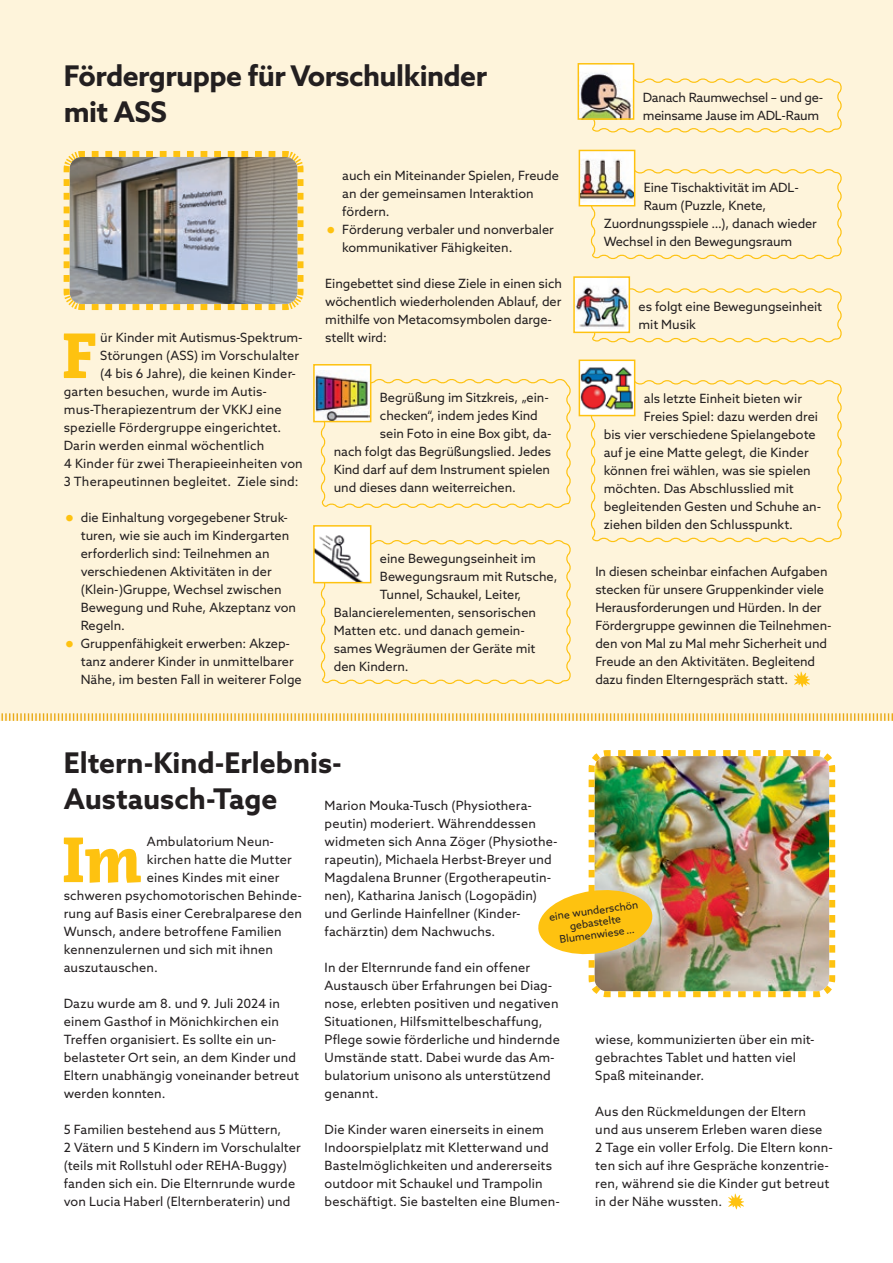
<style>
.page{position:relative;width:893px;height:1263px;background:#fff}
.page>*{position:absolute;margin:0;border:0;box-sizing:border-box;transform-origin:0 0}
.t1{font:700 66.45px "Adagio Slab Script";color:#fec210}
.t2{font:700 28.5px/36px "Azo Sans";color:#231f20}
.t3{font:700 28.5px/36px "Azo Sans";letter-spacing:-.02em;color:#231f20}
.t4{font:12.75px/18px "Azo Sans";color:#231f20}
.t5{font:12.75px/18px "Azo Sans";letter-spacing:-.02em;color:#231f20}
.t6{font:10.5px/12px "Azo Sans";color:#231f20;text-align:center}
.s1{font-size:30px;color:#fec210}
</style>
<div class="page">
<div style="left:0;top:0;width:893px;height:721px;background:#fef4db"></div>
<svg style="left:63px;top:151px;width:241px;height:160px;background:#99968c"></svg>
<svg style="left:728px;top:1193px;width:16px;height:16px"></svg>
<img style="left:588px;top:750px;width:248px;height:248px">
<svg style="left:1px;top:713px;width:892px;height:8px"></svg>
<img style="left:538px;top:780px;width:117px;height:191px">
<svg style="left:589px;top:167px;width:253px;height:93px"></svg>
<img style="left:582px;top:153px;width:50px;height:50px">
<div style="left:579px;top:150px;width:56px;height:56px;border:2px solid #fec210"></div>
<svg style="left:589px;top:378px;width:253px;height:165px"></svg>
<img style="left:582px;top:363px;width:50px;height:50px">
<div style="left:579px;top:360px;width:56px;height:56px;border:2px solid #fec210"></div>
<svg style="left:589px;top:287px;width:253px;height:56px"></svg>
<img style="left:576px;top:279px;width:51px;height:51px">
<div style="left:573px;top:276px;width:57px;height:57px;border:2px solid #fec210"></div>
<svg style="left:313px;top:364px;width:258px;height:144px"></svg>
<svg style="left:313px;top:525px;width:258px;height:159px"></svg>
<svg style="left:592px;top:77px;width:250px;height:56px"></svg>
<img style="left:581px;top:66px;width:50px;height:51px">
<div style="left:578px;top:63px;width:56px;height:57px;border:2px solid #fec210"></div>
<svg style="left:794px;top:671px;width:16px;height:16px"></svg>
<h2 class="t3" style="left:64px;top:58px;width:425px">Fördergruppe für Vorschulkinder mit ASS</h2>
<h1 class="t1" style="left:62px;top:312px;width:36px">F</h1>
<p class="t4" style="left:100px;top:328px;width:204px">ür Kinder mit Autismus-Spektrum-</p>
<p class="t4" style="left:100px;top:346px;width:200px">Störungen (ASS) im Vorschulalter</p>
<p class="t4" style="left:100px;top:364px;width:197px">(4 bis 6 Jahre), die keinen Kinder-</p>
<p class="t4" style="left:64px;top:382px;width:205px">garten besuchen, wurde im Autis-</p>
<p class="t4" style="left:64px;top:400px;width:219px">mus-Therapiezentrum der VKKJ eine</p>
<p class="t4" style="left:64px;top:418px;width:219px">spezielle Fördergruppe eingerichtet.</p>
<p class="t4" style="left:64px;top:436px;width:202px">Darin werden einmal wöchentlich</p>
<p class="t4" style="left:64px;top:454px;width:241px">4 Kinder für zwei Therapieeinheiten von</p>
<p class="t4" style="left:64px;top:472px;width:236px">3 Therapeutinnen begleitet. Ziele sind:</p>
<p class="t4" style="left:81px;top:508px;width:217px;text-indent:-17px"><span class="s1">•</span> die Einhaltung vorgegebener Struk&shy;turen, wie sie auch im Kindergarten erforderlich sind: Teilnehmen an verschiedenen Aktivitäten in der (Klein-)Gruppe, Wechsel zwischen<br>Bewegung und Ruhe, Akzeptanz von<br>Regeln.</p>
<p class="t4" style="left:81px;top:634px;width:222px;text-indent:-17px"><span class="s1">•</span> Gruppenfähigkeit erwerben: Akzep&shy;tanz anderer Kinder in unmittelbarer<br>Nähe, im besten Fall in weiterer Folge</p>
<p class="t4" style="left:342px;top:166px;width:218px">auch ein Miteinander Spielen, Freude an der gemeinsamen Interaktion fördern.</p>
<p class="t4" style="left:342px;top:220px;width:213px;text-indent:-17px"><span class="s1">•</span> Förderung verbaler und nonverbaler kommunikativer Fähigkeiten.</p>
<p class="t4" style="left:325px;top:274px;width:238px">Eingebettet sind diese Ziele in einen sich wöchentlich wiederholenden Ablauf, der mithilfe von Metacomsymbolen darge&shy;stellt wird:</p>
<p class="t4" style="left:380px;top:388px;width:170px">Begrüßung im Sitzkreis, „ein-</p>
<p class="t4" style="left:380px;top:406px;width:159px">checken“, indem jedes Kind</p>
<p class="t4" style="left:380px;top:424px;width:173px">sein Foto in eine Box gibt, da-</p>
<p class="t4" style="left:334px;top:442px;width:219px">nach folgt das Begrüßungslied. Jedes</p>
<p class="t4" style="left:334px;top:460px;width:218px">Kind darf auf dem Instrument spielen</p>
<p class="t4" style="left:334px;top:478px;width:184px">und dieses dann weiterreichen.</p>
<p class="t4" style="left:380px;top:549px;width:157px">eine Bewegungseinheit im</p>
<p class="t4" style="left:380px;top:567px;width:179px">Bewegungsraum mit Rutsche,</p>
<p class="t4" style="left:380px;top:585px;width:143px">Tunnel, Schaukel, Leiter,</p>
<p class="t4" style="left:334px;top:603px;width:204px">Balancierelementen, sensorischen</p>
<p class="t4" style="left:334px;top:621px;width:191px">Matten etc. und danach gemein-</p>
<p class="t4" style="left:334px;top:639px;width:203px">sames Wegräumen der Geräte mit</p>
<p class="t4" style="left:334px;top:657px;width:76px">den Kindern.</p>
<p class="t5" style="left:643px;top:88px;width:182px">Danach Raumwechsel – und ge&shy;meinsame Jause im ADL-Raum</p>
<p class="t4" style="left:644px;top:178px;width:156px">Eine Tischaktivität im ADL-</p>
<p class="t4" style="left:644px;top:196px;width:124px">Raum (Puzzle, Knete,</p>
<p class="t4" style="left:604px;top:214px;width:215px">Zuordnungsspiele …), danach wieder</p>
<p class="t4" style="left:604px;top:232px;width:190px">Wechsel in den Bewegungsraum</p>
<p class="t4" style="left:639px;top:298px;width:185px">es folgt eine Bewegungseinheit mit Musik</p>
<p class="t4" style="left:644px;top:389px;width:160px">als letzte Einheit bieten wir</p>
<p class="t4" style="left:644px;top:407px;width:176px">Freies Spiel: dazu werden drei</p>
<p class="t4" style="left:604px;top:425px;width:213px">bis vier verschiedene Spielangebote</p>
<p class="t4" style="left:604px;top:443px;width:206px">auf je eine Matte gelegt, die Kinder</p>
<p class="t4" style="left:604px;top:461px;width:208px">können frei wählen, was sie spielen</p>
<p class="t4" style="left:604px;top:479px;width:191px">möchten. Das Abschlusslied mit</p>
<p class="t4" style="left:604px;top:497px;width:219px">begleitenden Gesten und Schuhe an-</p>
<p class="t4" style="left:604px;top:515px;width:191px">ziehen bilden den Schlusspunkt.</p>
<p class="t4" style="left:595px;top:562px;width:238px">In diesen scheinbar einfachen Aufgaben stecken für unsere Gruppenkinder viele Herausforderungen und Hürden. In der Fördergruppe gewinnen die Teilnehmen&shy;den von Mal zu Mal mehr Sicherheit und Freude an den Aktivitäten. Begleitend dazu finden Elterngespräch statt.</p>
<h2 class="t2" style="left:64px;top:744px;width:280px">Eltern-Kind-Erlebnis-<br>Austausch-Tage</h2>
<p class="t4" style="left:147px;top:832px;width:129px">Ambulatorium Neun-</p>
<p class="t4" style="left:147px;top:850px;width:146px">kirchen hatte die Mutter</p>
<p class="t4" style="left:147px;top:868px;width:134px">eines Kindes mit einer</p>
<p class="t4" style="left:64px;top:886px;width:240px">schweren psychomotorischen Behinde-</p>
<p class="t4" style="left:64px;top:904px;width:240px">rung auf Basis einer Cerebralparese den</p>
<p class="t4" style="left:64px;top:922px;width:220px">Wunsch, andere betroffene Familien</p>
<p class="t4" style="left:64px;top:940px;width:211px">kennenzulernen und sich mit ihnen</p>
<p class="t4" style="left:64px;top:958px;width:96px">auszutauschen.</p>
<p class="t4" style="left:64px;top:994px;width:237px">Dazu wurde am 8. und 9. Juli 2024 in einem Gasthof in Mönichkirchen ein Treffen organisiert. Es sollte ein un&shy;belasteter Ort sein, an dem Kinder und Eltern unabhängig voneinander betreut werden konnten.</p>
<p class="t4" style="left:64px;top:1120px;width:239px">5 Familien bestehend aus 5 Müttern,<br>2 Vätern und 5 Kindern im Vorschulalter (teils mit Rollstuhl oder REHA-Buggy) fanden sich ein. Die Elternrunde wurde von Lucia Haberl (Elternberaterin) und</p>
<p class="t4" style="left:325px;top:796px;width:234px">Marion Mouka-Tusch (Physiothera&shy;peutin) moderiert. Währenddessen widmeten sich Anna Zöger (Physiothe&shy;rapeutin), Michaela Herbst-Breyer und Magdalena Brunner (Ergotherapeutin&shy;nen), Katharina Janisch (Logopädin) und Gerlinde Hainfellner (Kinder&shy;fachärztin) dem Nachwuchs.</p>
<p class="t4" style="left:325px;top:958px;width:237px">In der Elternrunde fand ein offener Austausch über Erfahrungen bei Diag&shy;nose, erlebten positiven und negativen Situationen, Hilfsmittelbeschaffung, Pflege sowie förderliche und hindernde Umstände statt. Dabei wurde das Am&shy;bulatorium unisono als unterstützend genannt.</p>
<p class="t4" style="left:325px;top:1120px;width:237px">Die Kinder waren einerseits in einem Indoorspielplatz mit Kletterwand und Bastelmöglichkeiten und andererseits outdoor mit Schaukel und Trampolin beschäftigt. Sie bastelten eine Blumen-</p>
<h1 class="t1" style="left:62px;top:816px;width:82px">Im</h1>
<p class="t6" style="left:548px;top:911px;width:91px;rotate:-8deg">eine wunderschön gebastelte<br>Blumenwiese…</p>
<p class="t4" style="left:595px;top:1030px;width:221px">wiese, kommunizierten über ein mit&shy;gebrachtes Tablet und hatten viel<br>Spaß miteinander.</p>
<p class="t4" style="left:595px;top:1102px;width:239px">Aus den Rückmeldungen der Eltern<br>und aus unserem Erleben waren diese<br>2 Tage ein voller Erfolg. Die Eltern konn&shy;ten sich auf ihre Gespräche konzentrie&shy;ren, während sie die Kinder gut betreut in der Nähe wussten.</p>
</div>
